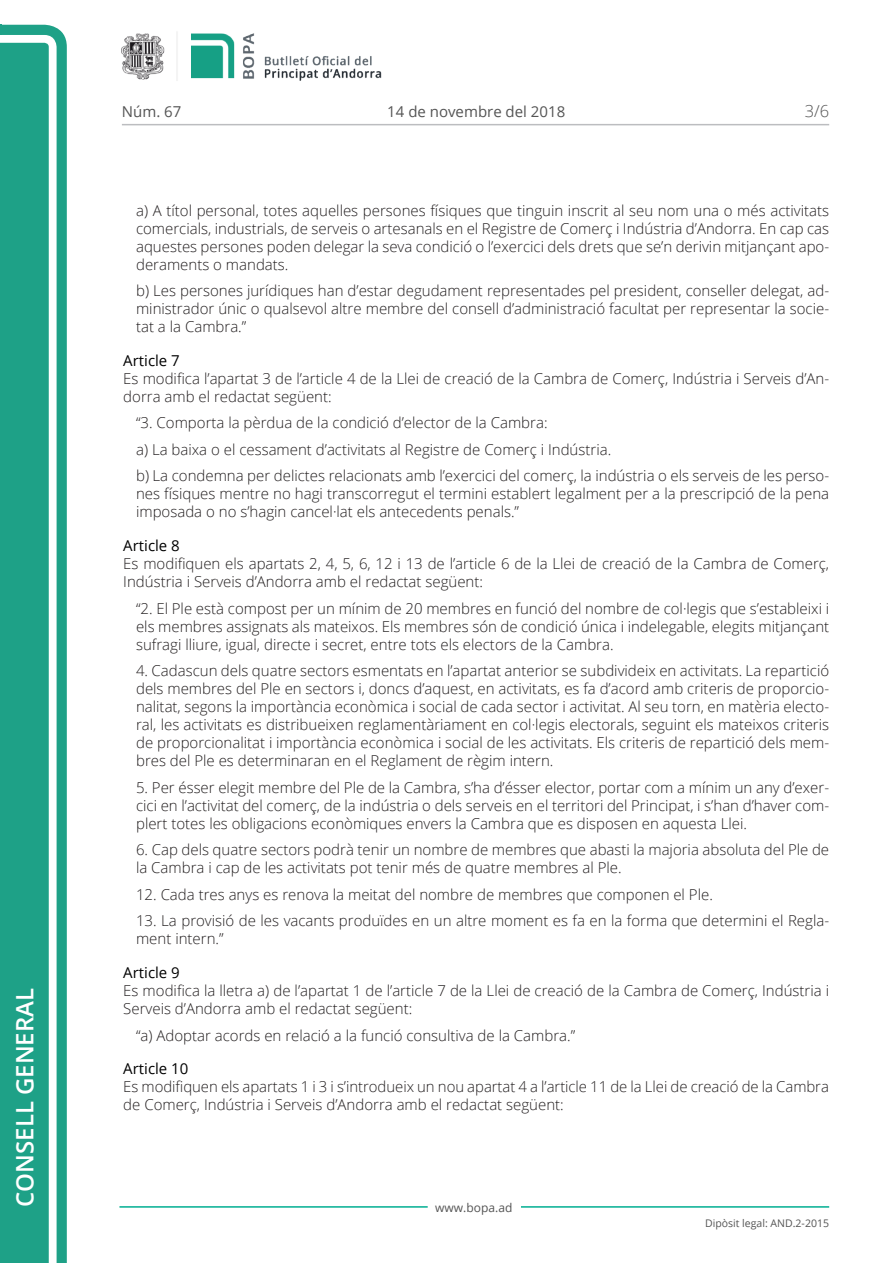
<style>
.page{position:relative;width:893px;height:1263px;background:#fff}
.page>*{position:absolute;margin:0;border:0;box-sizing:border-box;transform-origin:0 0}
.t1{font:600 24px "Open Sans";color:#fff}
.t2{font:300 16.5px "Open Sans";color:#545454}
.Body_text_i{font:300 15px/18px "Open Sans";color:#231f20;text-align:justify}
.Body_text{font:300 15px/18px "Open Sans";color:#231f20}
.Titol_7{font:15px "Open Sans";color:#000}
.t3{font:15px "Open Sans";color:#545454}
.t4{font:12px "Open Sans";color:#545454}
.t5{font:10.5px "Open Sans";color:#545454}
</style>
<div class="page">
<svg style="left:0;top:25px;width:67px;height:1238px;fill:#1ea187"></svg>
<div style="left:0;top:43px;width:49px;height:1220px;background:#1ea187"></div>
<img style="left:122px;top:32px;width:260px;height:49px">
<hr style="left:119px;top:1206px;width:309px;height:2px;background:#00ae91">
<hr style="left:521px;top:1206px;width:308px;height:2px;background:#00ae91">
<hr style="left:122px;top:124px;width:707px;height:1px;background:#bcbdc0">
<h1 class="t1" style="left:8px;top:1207px;width:220px;rotate:-90deg">Consell General</h1>
<p class="t3" style="left:122px;top:102px;width:61px">Núm. 67</p>
<p class="t3" style="left:387px;top:102px;width:179px">14 de novembre del 2018</p>
<p class="t2" style="left:805px;top:100px;width:26px">3/6</p>
<p class="Body_text_i" style="left:136px;top:201px;width:695px">a) A títol personal, totes aquelles persones físiques que tinguin inscrit al seu nom una o més activitats comercials, industrials, de serveis o artesanals en el Registre de Comerç i Indústria d’Andorra. En cap cas aquestes persones poden delegar la seva condició o l’exercici dels drets que se’n derivin mitjançant apo&shy;deraments o mandats.</p>
<p class="Body_text_i" style="left:136px;top:281px;width:695px">b) Les persones jurídiques han d’estar degudament representades pel president, conseller delegat, ad&shy;ministrador únic o qualsevol altre membre del consell d’administració facultat per representar la socie&shy;tat a la Cambra.”</p>
<p class="Titol_7" style="left:123px;top:350px;width:58px">Article 7</p>
<p class="Body_text" style="left:123px;top:369px;width:707px">Es modifica l’apartat 3 de l’article 4 de la Llei de creació de la Cambra de Comerç, Indústria i Serveis d’An&shy;dorra amb el redactat següent:</p>
<p class="Body_text_i" style="left:136px;top:413px;width:413px">“3. Comporta la pèrdua de la condició d’elector de la Cambra:</p>
<p class="Body_text_i" style="left:136px;top:440px;width:477px">a) La baixa o el cessament d’activitats al Registre de Comerç i Indústria.</p>
<p class="Body_text_i" style="left:136px;top:467px;width:695px">b) La condemna per delictes relacionats amb l’exercici del comerç, la indústria o els serveis de les perso&shy;nes físiques mentre no hagi transcorregut el termini establert legalment per a la prescripció de la pena imposada o no s’hagin cancel·lat els antecedents penals.”</p>
<p class="Titol_7" style="left:123px;top:535px;width:58px">Article 8</p>
<p class="Body_text" style="left:123px;top:554px;width:707px">Es modifiquen els apartats 2, 4, 5, 6, 12 i 13 de l’article 6 de la Llei de creació de la Cambra de Comerç,<br>Indústria i Serveis d’Andorra amb el redactat següent:</p>
<p class="Body_text_i" style="left:136px;top:599px;width:695px">“2. El Ple està compost per un mínim de 20 membres en funció del nombre de col·legis que s’estableixi i els membres assignats als mateixos. Els membres són de condició única i indelegable, elegits mitjançant sufragi lliure, igual, directe i secret, entre tots els electors de la Cambra.</p>
<p class="Body_text_i" style="left:136px;top:661px;width:695px">4. Cadascun dels quatre sectors esmentats en l’apartat anterior se subdivideix en activitats. La repartició dels membres del Ple en sectors i, doncs d’aquest, en activitats, es fa d’acord amb criteris de proporcio&shy;nalitat, segons la importància econòmica i social de cada sector i activitat. Al seu torn, en matèria electo&shy;ral, les activitats es distribueixen reglamentàriament en col·legis electorals, seguint els mateixos criteris de proporcionalitat i importància econòmica i social de les activitats. Els criteris de repartició dels mem&shy;bres del Ple es determinaran en el Reglament de règim intern.</p>
<p class="Body_text_i" style="left:136px;top:778px;width:695px">5. Per ésser elegit membre del Ple de la Cambra, s’ha d’ésser elector, portar com a mínim un any d’exer&shy;cici en l’activitat del comerç, de la indústria o dels serveis en el territori del Principat, i s’han d’haver com&shy;plert totes les obligacions econòmiques envers la Cambra que es disposen en aquesta Llei.</p>
<p class="Body_text_i" style="left:136px;top:840px;width:695px">6. Cap dels quatre sectors podrà tenir un nombre de membres que abasti la majoria absoluta del Ple de la Cambra i cap de les activitats pot tenir més de quatre membres al Ple.</p>
<p class="Body_text_i" style="left:136px;top:885px;width:578px">12. Cada tres anys es renova la meitat del nombre de membres que componen el Ple.</p>
<p class="Body_text_i" style="left:136px;top:911px;width:695px">13. La provisió de les vacants produïdes en un altre moment es fa en la forma que determini el Regla&shy;ment intern.”</p>
<p class="Titol_7" style="left:123px;top:962px;width:58px">Article 9</p>
<p class="Body_text" style="left:123px;top:981px;width:707px">Es modifica la lletra a) de l’apartat 1 de l’article 7 de la Llei de creació de la Cambra de Comerç, Indústria i<br>Serveis d’Andorra amb el redactat següent:</p>
<p class="Body_text_i" style="left:136px;top:1026px;width:441px">“a) Adoptar acords en relació a la funció consultiva de la Cambra.”</p>
<p class="Titol_7" style="left:123px;top:1058px;width:67px">Article 10</p>
<p class="Body_text" style="left:123px;top:1077px;width:707px">Es modifiquen els apartats 1 i 3 i s’introdueix un nou apartat 4 a l’article 11 de la Llei de creació de la Cambra de Comerç, Indústria i Serveis d’Andorra amb el redactat següent:</p>
<p class="t4" style="left:435px;top:1199px;width:79px">www.bopa.ad</p>
<p class="t5" style="left:705px;top:1216px;width:125px">Dipòsit legal: AND.2-2015</p>
</div>
